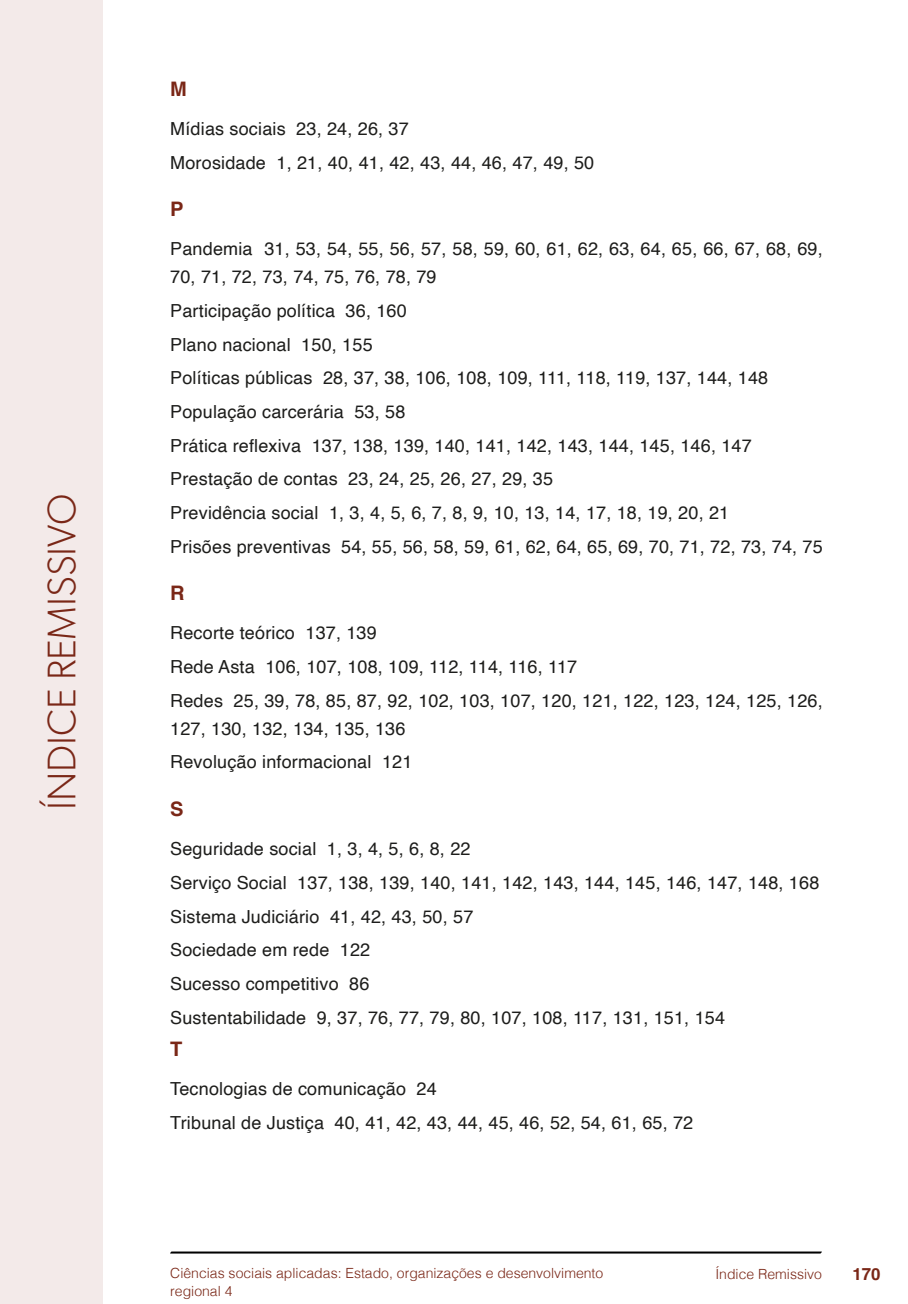
<style>
.page{position:relative;width:908px;height:1304px;background:#fff}
.page>*{position:absolute;margin:0;border:0;box-sizing:border-box;transform-origin:0 0}
.t1{font:300 40px "Gibson";color:#7a2717}
.t2{font:700 20px "Helvetica";color:#7a2717}
.t3{font:18px/33.6px "Helvetica";letter-spacing:.01em;color:#1d1d1b}
.t4{font:700 16.8px "Helvetica";color:#7a2717}
.t5{font:300 14px "Helvetica";color:#7a2717}
</style>
<div class="page">
<svg style="left:170px;top:1251px;width:651px;height:3px;background:#515151"></svg>
<div style="left:0;top:0;width:103px;height:1304px;background:#f3eae9"></div>
<h1 class="t1" style="left:37px;top:810px;width:317px;rotate:-90deg">ÍNDICE REMISSIVO</h1>
<p class="t2" style="left:170px;top:77px;width:18px">M</p>
<p class="t3" style="left:170px;top:113px;width:425px">Mídias sociais 23, 24, 26, 37<br>Morosidade 1, 21, 40, 41, 42, 43, 44, 46, 47, 49, 50</p>
<p class="t2" style="left:170px;top:197px;width:15px">P</p>
<p class="t3" style="left:170px;top:236px;width:653px;line-height:28px">Pandemia 31, 53, 54, 55, 56, 57, 58, 59, 60, 61, 62, 63, 64, 65, 66, 67, 68, 69,<br>70, 71, 72, 73, 74, 75, 76, 78, 79</p>
<p class="t3" style="left:170px;top:294px;width:653px">Participação política 36, 160<br>Plano nacional 150, 155<br>Políticas públicas 28, 37, 38, 106, 108, 109, 111, 118, 119, 137, 144, 148<br>População carcerária 53, 58<br>Prática reflexiva 137, 138, 139, 140, 141, 142, 143, 144, 145, 146, 147<br>Prestação de contas 23, 24, 25, 26, 27, 29, 35<br>Previdência social 1, 3, 4, 5, 6, 7, 8, 9, 10, 13, 14, 17, 18, 19, 20, 21<br>Prisões preventivas 54, 55, 56, 58, 59, 61, 62, 64, 65, 69, 70, 71, 72, 73, 74, 75</p>
<p class="t2" style="left:170px;top:581px;width:16px">R</p>
<p class="t3" style="left:170px;top:617px;width:653px">Recorte teórico 137, 139<br>Rede Asta 106, 107, 108, 109, 112, 114, 116, 117<br>Redes 25, 39, 78, 85, 87, 92, 102, 103, 107, 120, 121, 122, 123, 124, 125, 126,</p>
<p class="t3" style="left:170px;top:712px;width:243px">127, 130, 132, 134, 135, 136<br>Revolução informacional 121</p>
<p class="t2" style="left:170px;top:797px;width:15px">S</p>
<p class="t3" style="left:170px;top:833px;width:650px">Seguridade social 1, 3, 4, 5, 6, 8, 22<br>Serviço Social 137, 138, 139, 140, 141, 142, 143, 144, 145, 146, 147, 148, 168<br>Sistema Judiciário 41, 42, 43, 50, 57<br>Sociedade em rede 122<br>Sucesso competitivo 86<br>Sustentabilidade 9, 37, 76, 77, 79, 80, 107, 108, 117, 131, 151, 154</p>
<p class="t2" style="left:170px;top:1037px;width:14px">T</p>
<p class="t3" style="left:170px;top:1073px;width:524px">Tecnologias de comunicação 24<br>Tribunal de Justiça 40, 41, 42, 43, 44, 45, 46, 52, 54, 61, 65, 72</p>
<p class="t5" style="left:715px;top:1262px;width:108px">Índice Remissivo</p>
<p class="t5" style="left:170px;top:1261px;width:434px">Ciências sociais aplicadas: Estado, organizações e desenvolvimento</p>
<p class="t4" style="left:851px;top:1264px;width:30px">170</p>
<p class="t5" style="left:170px;top:1279px;width:64px">regional 4</p>
</div>
